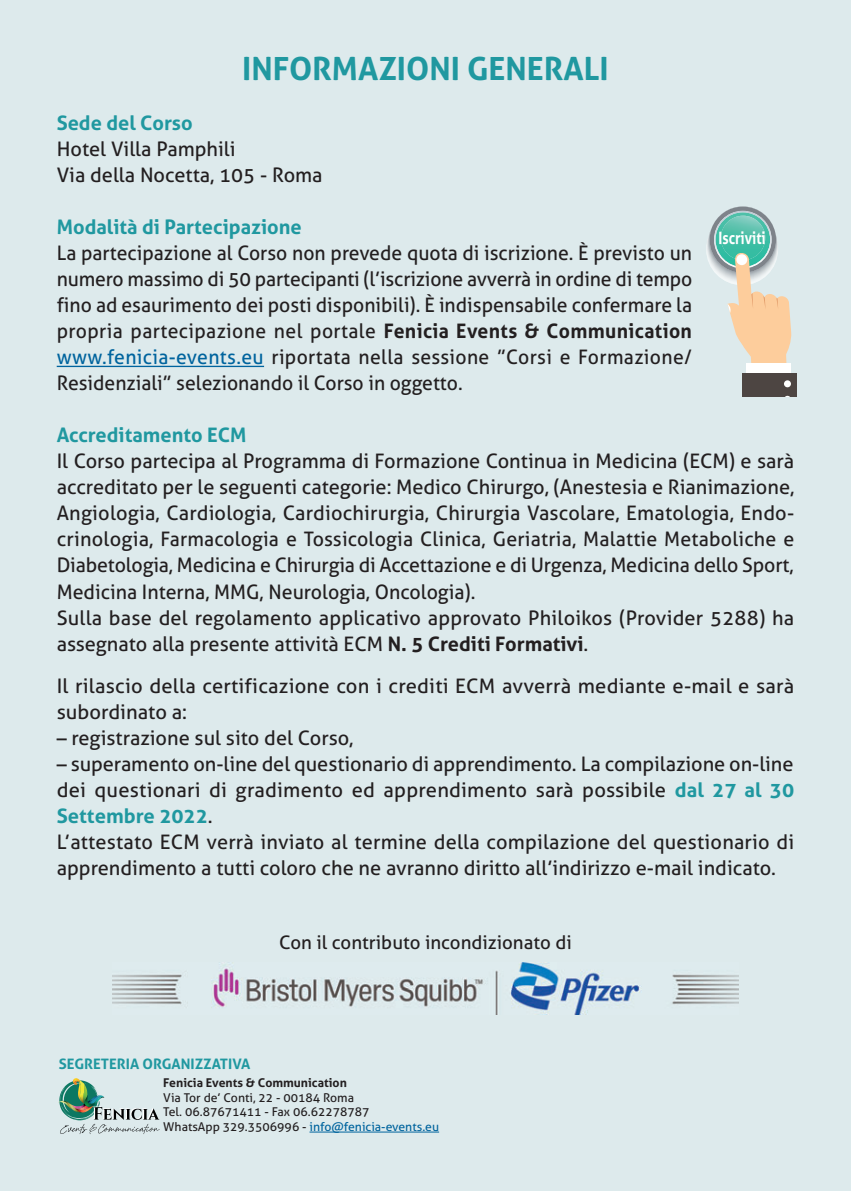
<style>
.page{position:relative;width:851px;height:1191px;background:#fff}
.page>*{position:absolute;margin:0;border:0;box-sizing:border-box;transform-origin:0 0}
.t1{font:700 32px "Aller";color:#2098a0}
.t2{font:20px/26px "Aller";color:#231f20}
.t3{font:700 20px "Aller";color:#2098a0}
.t4{font:18.8px "Aller";color:#231f20}
.t5{font:700 17px "Aller";color:#fff;scale:.8 1}
.t6{font:700 14.4px "Aller";color:#2098a0}
.t7{font:12.2px/14.6px "Aller";color:#231f20}
.t8{font:700 12.2px "Aller";color:#231f20}
.s1{font-weight:700}
.s2{color:#00649e}
.s3{font-weight:700;color:#2098a0}
</style>
<div class="page">
<div style="left:0;top:0;width:850px;height:1191px;background:#ddeaec"></div>
<hr style="left:57px;top:366px;width:207px;height:1px;background:#00649e">
<div style="left:742px;top:374px;width:55px;height:22px;background:#4d4542"></div>
<svg style="left:706px;top:206px;width:85px;height:191px"></svg>
<hr style="left:309px;top:1131px;width:130px;height:1px;background:#00649e">
<img style="left:58px;top:1078px;width:102px;height:56px">
<img style="left:112px;top:962px;width:626px;height:52px">
<h1 class="t1" style="left:242px;top:50px;width:368px">INFORMAZIONI GENERALI</h1>
<p class="t3" style="left:57px;top:112px;width:137px">Sede del Corso</p>
<p class="t2" style="left:57px;top:136px;width:267px">Hotel Villa Pamphili<br>Via della Nocetta, 105 - Roma</p>
<p class="t3" style="left:57px;top:216px;width:246px">Modalità di Partecipazione</p>
<p class="t2" style="left:57px;top:240px;width:637px;text-align:justify">La partecipazione al Corso non prevede quota di iscrizione. È previsto un numero massimo di 50 partecipanti (l’iscrizione avverrà in ordine di tempo fino ad esaurimento dei posti disponibili). È indispensabile confermare la propria partecipazione nel portale <span class="s1">Fenicia Events &amp; Communication </span><span class="s2">www.fenicia-events.eu</span> riportata nella sessione ”Corsi e Formazione/ Residenziali” selezionando il Corso in oggetto.</p>
<p class="t3" style="left:57px;top:424px;width:191px">Accreditamento ECM</p>
<p class="t2" style="left:57px;top:448px;width:739px">Il Corso partecipa al Programma di Formazione Continua in Medicina (ECM) e sarà accreditato per le seguenti categorie: Medico Chirurgo, (Anestesia e Rianimazione, Angiologia, Cardiologia, Cardiochirurgia, Chirurgia Vascolare, Ematologia, Endo&shy;crinologia, Farmacologia e Tossicologia Clinica, Geriatria, Malattie Metaboliche e Diabetologia, Medicina e Chirurgia di Accettazione e di Urgenza, Medicina dello Sport, Medicina Interna, MMG, Neurologia, Oncologia).<br>Sulla base del regolamento applicativo approvato Philoikos (Provider 5288) ha assegnato alla presente attività ECM <span class="s1">N. 5 Crediti Formativi</span>.</p>
<p class="t2" style="left:57px;top:672px;width:738px">Il rilascio della certificazione con i crediti ECM avverrà mediante e-mail e sarà subordinato a:</p>
<p class="t2" style="left:57px;top:724px;width:298px">– registrazione sul sito del Corso,</p>
<p class="t2" style="left:57px;top:750px;width:739px">– superamento on-line del questionario di apprendimento. La compilazione on-line dei questionari di gradimento ed apprendimento sarà possibile <span class="s3">dal 27 al 30<br>Settembre 2022</span>.<br>L’attestato ECM verrà inviato al termine della compilazione del questionario di apprendimento a tutti coloro che ne avranno diritto all’indirizzo e-mail indicato.</p>
<p class="t5" style="left:718px;top:228px;width:61px">Iscriviti</p>
<p class="t4" style="left:279px;top:931px;width:294px">Con il contributo incondizionato di</p>
<p class="t6" style="left:59px;top:1055px;width:193px">SEGRETERIA ORGANIZZATIVA</p>
<p class="t8" style="left:163px;top:1075px;width:185px">Fenicia Events &amp; Communication</p>
<p class="t7" style="left:163px;top:1090px;width:277px">Via Tor de’ Conti, 22 - 00184 Roma<br>Tel. 06.87671411 - Fax 06.62278787<br>WhatsApp 329.3506996 - <span class="s2">info@fenicia-events.eu</span></p>
</div>
